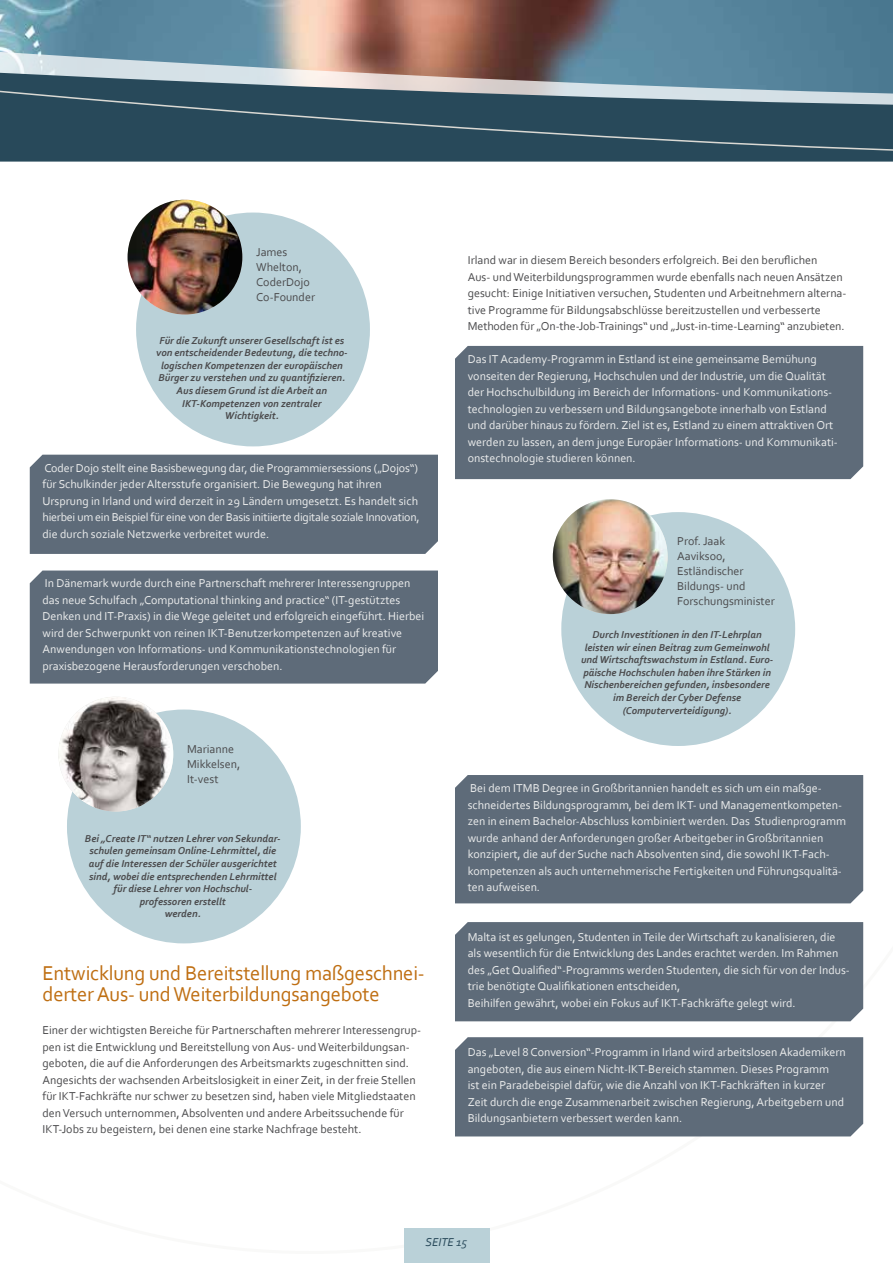
<style>
.page{position:relative;width:893px;height:1263px;background:#fff}
.page>*{position:absolute;margin:0;border:0;box-sizing:border-box;transform-origin:0 0}
.t1{font:21px/21px "Corbel";letter-spacing:-.01em;color:#bf6f13}
.t2{font:12px/16.5px "Corbel";color:#eceded}
.t3{font:12px/16.5px "Corbel";color:#4b4b4d}
.t4{font:italic 12px "Corbel";color:#28495a}
.t5{font:italic 700 10.5px/12.6px "Corbel";color:#4b4b4d;text-align:center}
</style>
<div class="page">
<div style="left:30px;top:455px;width:408px;height:99px;background:#5e6b79"></div>
<div style="left:30px;top:570px;width:408px;height:114px;background:#5e6b79"></div>
<div style="left:455px;top:346px;width:408px;height:133px;background:#5e6b79"></div>
<div style="left:455px;top:775px;width:408px;height:128px;background:#5e6b79"></div>
<div style="left:455px;top:922px;width:408px;height:99px;background:#5e6b79"></div>
<div style="left:455px;top:1037px;width:408px;height:99px;background:#5e6b79"></div>
<img style="left:0;top:0;width:893px;height:37px">
<svg style="left:0;top:37px;width:893px;height:9px;background:#71808b"></svg>
<svg style="left:0;top:152px;width:893px;height:10px;background:#305060"></svg>
<svg style="left:0;top:46px;width:893px;height:106px;background:#576f7c"></svg>
<div style="left:404px;top:1229px;width:85px;height:34px;background:#bad1d8"></div>
<div style="left:561px;top:512px;width:234px;height:234px;background:#bad1d8;border-radius:50%"></div>
<img style="left:553px;top:499px;width:115px;height:115px;border-radius:57px">
<div style="left:136px;top:213px;width:234px;height:233px;background:#bad1d8;border-radius:50%"></div>
<img style="left:128px;top:200px;width:114px;height:115px;border-radius:57px">
<div style="left:67px;top:709px;width:234px;height:234px;background:#bad1d8;border-radius:50%"></div>
<img style="left:58px;top:697px;width:115px;height:114px;border-radius:57px">
<p class="t3" style="left:256px;top:244px;width:60px;line-height:15px">James<br>Whelton,<br>CoderDojo<br>Co-Founder</p>
<p class="t5" style="left:156px;top:334px;width:193px">Für die Zukunft unserer Gesellschaft ist es von entscheidender Bedeutung, die techno&shy;logischen Kompetenzen der europäischen Bürger zu verstehen und zu quantifizieren.<br>Aus diesem Grund ist die Arbeit an IKT-Kompetenzen von zentraler Wichtigkeit.</p>
<p class="t2" style="left:43px;top:459px;width:379px">Coder Dojo stellt eine Basisbewegung dar, die Programmiersessions („Dojos“) für Schulkinder jeder Altersstufe organisiert. Die Bewegung hat ihren Ursprung in Irland und wird derzeit in 29 Ländern umgesetzt. Es handelt sich hierbei um ein Beispiel für eine von der Basis initiierte digitale soziale Innovation, die durch soziale Netzwerke verbreitet wurde.</p>
<p class="t2" style="left:43px;top:575px;width:383px">In Dänemark wurde durch eine Partnerschaft mehrerer Interessengruppen das neue Schulfach „Computational thinking and practice“ (IT-gestütztes Denken und IT-Praxis) in die Wege geleitet und erfolgreich eingeführt. Hierbei wird der Schwerpunkt von reinen IKT-Benutzerkompetenzen auf kreative Anwendungen von Informations- und Kommunikationstechnologien für praxisbezogene Herausforderungen verschoben.</p>
<p class="t3" style="left:187px;top:741px;width:55px;line-height:15px">Marianne<br>Mikkelsen,<br>It-vest</p>
<p class="t5" style="left:85px;top:832px;width:197px">Bei „Create IT“ nutzen Lehrer von Sekundar&shy;schulen gemeinsam Online-Lehrmittel, die auf die Interessen der Schüler ausgerichtet sind, wobei die entsprechenden Lehrmittel für diese Lehrer von Hochschul-<br>professoren erstellt<br>werden.</p>
<h1 class="t1" style="left:43px;top:962px;width:384px">Entwicklung und Bereitstellung maßgeschnei&shy;derter Aus- und Weiterbildungsangebote</h1>
<p class="t3" style="left:43px;top:1022px;width:380px">Einer der wichtigsten Bereiche für Partnerschaften mehrerer Interessengrup&shy;pen ist die Entwicklung und Bereitstellung von Aus- und Weiterbildungsan&shy;geboten, die auf die Anforderungen des Arbeitsmarkts zugeschnitten sind.<br>Angesichts der wachsenden Arbeitslosigkeit in einer Zeit, in der freie Stellen für IKT-Fachkräfte nur schwer zu besetzen sind, haben viele Mitgliedstaaten den Versuch unternommen, Absolventen und andere Arbeitssuchende für IKT-Jobs zu begeistern, bei denen eine starke Nachfrage besteht.</p>
<p class="t3" style="left:468px;top:252px;width:380px">Irland war in diesem Bereich besonders erfolgreich. Bei den beruflichen<br>Aus- und Weiterbildungsprogrammen wurde ebenfalls nach neuen Ansätzen gesucht: Einige Initiativen versuchen, Studenten und Arbeitnehmern alterna&shy;tive Programme für Bildungsabschlüsse bereitzustellen und verbesserte Methoden für „On-the-Job-Trainings“ und „Just-in-time-Learning“ anzubieten.</p>
<p class="t2" style="left:468px;top:351px;width:372px">Das IT Academy-Programm in Estland ist eine gemeinsame Bemühung vonseiten der Regierung, Hochschulen und der Industrie, um die Qualität der Hochschulbildung im Bereich der Informations- und Kommunikations&shy;technologien zu verbessern und Bildungsangebote innerhalb von Estland und darüber hinaus zu fördern. Ziel ist es, Estland zu einem attraktiven Ort werden zu lassen, an dem junge Europäer Informations- und Kommunikati&shy;onstechnologie studieren können.</p>
<p class="t3" style="left:677px;top:533px;width:99px;line-height:15px">Prof. Jaak<br>Aaviksoo,<br>Estländischer<br>Bildungs- und<br>Forschungsminister</p>
<p class="t5" style="left:581px;top:628px;width:194px">Durch Investitionen in den IT-Lehrplan leisten wir einen Beitrag zum Gemeinwohl und Wirtschaftswachstum in Estland. Euro&shy;päische Hochschulen haben ihre Stärken in Nischenbereichen gefunden, insbesondere im Bereich der Cyber Defense (Computerverteidigung).</p>
<p class="t2" style="left:468px;top:780px;width:380px">Bei dem ITMB Degree in Großbritannien handelt es sich um ein maßge&shy;schneidertes Bildungsprogramm, bei dem IKT- und Managementkompeten&shy;zen in einem Bachelor-Abschluss kombiniert werden. Das Studienprogramm wurde anhand der Anforderungen großer Arbeitgeber in Großbritannien konzipiert, die auf der Suche nach Absolventen sind, die sowohl IKT-Fach&shy;kompetenzen als auch unternehmerische Fertigkeiten und Führungsqualitä&shy;ten aufweisen.</p>
<p class="t2" style="left:468px;top:928px;width:384px">Malta ist es gelungen, Studenten in Teile der Wirtschaft zu kanalisieren, die als wesentlich für die Entwicklung des Landes erachtet werden. Im Rahmen des „Get Qualified“-Programms werden Studenten, die sich für von der Indus&shy;trie benötigte Qualifikationen entscheiden,<br>Beihilfen gewährt, wobei ein Fokus auf IKT-Fachkräfte gelegt wird.</p>
<p class="t2" style="left:468px;top:1044px;width:380px">Das „Level 8 Conversion“-Programm in Irland wird arbeitslosen Akademikern angeboten, die aus einem Nicht-IKT-Bereich stammen. Dieses Programm<br>ist ein Paradebeispiel dafür, wie die Anzahl von IKT-Fachkräften in kurzer Zeit durch die enge Zusammenarbeit zwischen Regierung, Arbeitgebern und Bildungsanbietern verbessert werden kann.</p>
<p class="t4" style="left:426px;top:1235px;width:43px">SEITE 15</p>
</div>
